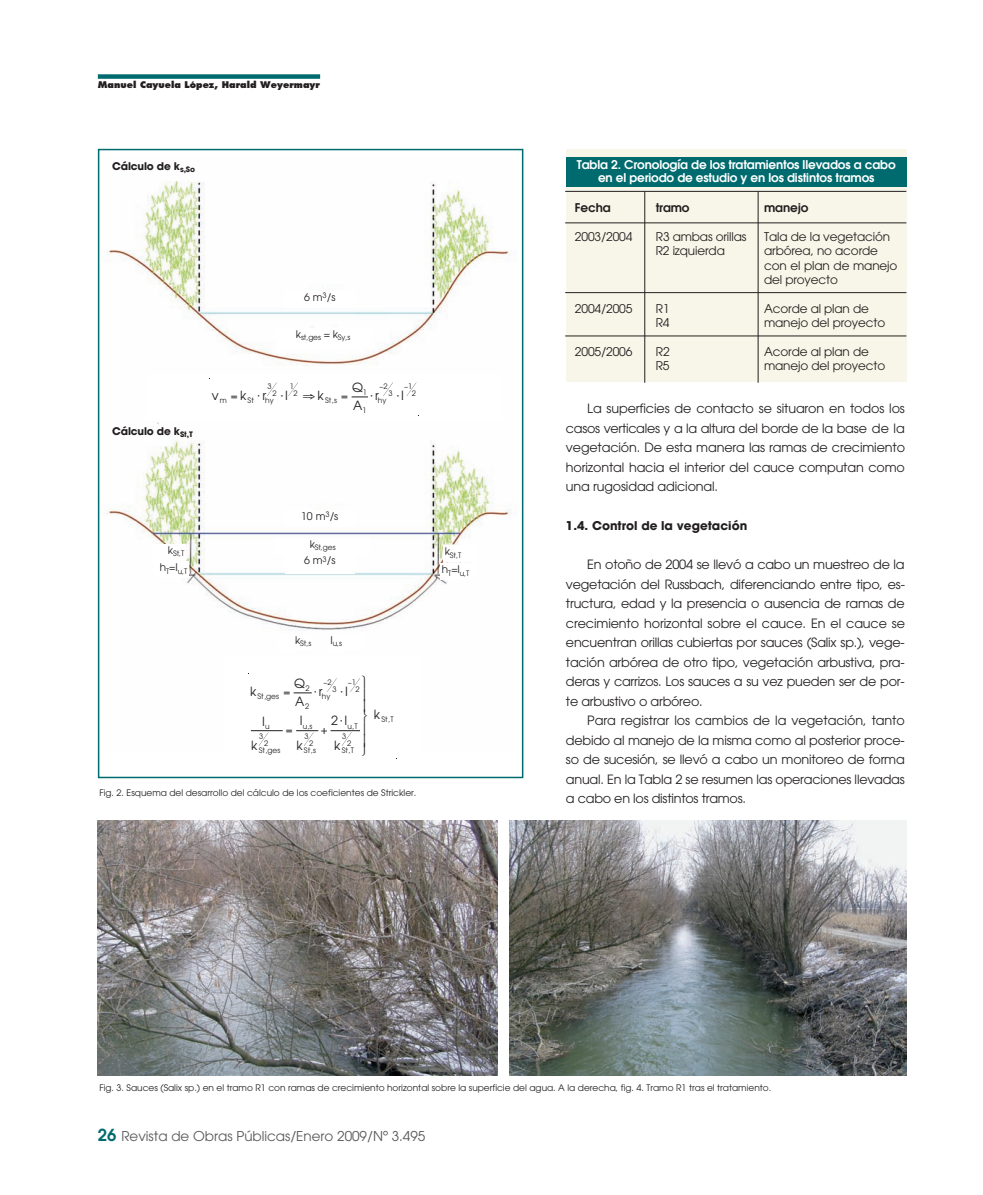
<style>
.page{position:relative;width:983px;height:1195px;background:#fff}
.page>*{position:absolute;margin:0;border:0;box-sizing:border-box;transform-origin:0 0}
.t1{font:13.5px "Avant Garde";color:#57585a}
.t2{font:12.75px/19.5px "Avant Garde";letter-spacing:-.015em;color:#231f20;text-align:justify}
.t3{font:12.6px/17.7px "Avant Garde";color:#231f20}
.t4{font:12px/14.4px "Avant Garde";letter-spacing:-.01em;color:#231f20}
.t5{font:600 12px/13.5px "Avant Garde";letter-spacing:-.01em;color:#fff;text-align:center}
.t6{font:700 12px "Avant Garde";color:#231f20}
.t7{font:600 12px "Avant Garde";letter-spacing:-.01em;color:#231f20}
.t8{font:700 10.5px "Avant Garde";letter-spacing:-.015em;color:#231f20}
.t9{font:10.5px "Avant Garde";color:#231f20}
.t10{font:9px "Avant Garde";color:#231f20}
.t11{font:800 9px "Futura";color:#231f20}
.t12{font:7.5px/6.8px "Avant Garde";color:#231f20;text-align:center}
.s1{font-weight:600;font-size:16.5px;color:#006b6e}
</style>
<div class="page">
<div style="left:98px;top:74px;width:222px;height:5px;background:#006b6e"></div>
<img style="left:107px;top:181px;width:409px;height:450px">
<div style="left:98px;top:149px;width:425px;height:629px;border:2px solid #006b6e"></div>
<div style="left:566px;top:149px;width:340px;height:233px;background:#f7f6e8"></div>
<img style="left:98px;top:821px;width:399px;height:255px">
<img style="left:509px;top:821px;width:397px;height:255px">
<div style="left:566px;top:157px;width:340px;height:30px;background:#006b6e"></div>
<hr style="left:565px;top:191px;width:341px;height:1px;background:#231f20">
<hr style="left:565px;top:222px;width:341px;height:1px;background:#231f20">
<hr style="left:565px;top:292px;width:341px;height:1px;background:#231f20">
<hr style="left:565px;top:336px;width:341px;height:1px;background:#231f20">
<hr style="left:644px;top:191px;width:1px;height:192px;background:#231f20">
<hr style="left:757px;top:191px;width:1px;height:192px;background:#231f20">
<div style="left:146px;top:374px;width:355px;height:46px;background:#fff"></div>
<svg style="left:267px;top:382px;width:10px;height:14px"></svg>
<svg style="left:288px;top:382px;width:10px;height:14px"></svg>
<svg style="left:383px;top:382px;width:10px;height:14px"></svg>
<svg style="left:406px;top:383px;width:10px;height:13px"></svg>
<svg style="left:258px;top:733px;width:10px;height:13px"></svg>
<hr style="left:251px;top:730px;width:31px;height:1px;background:#231f20">
<div style="left:285px;top:291px;width:69px;height:17px;background:#fff"></div>
<div style="left:285px;top:554px;width:69px;height:19px;background:#fff"></div>
<div style="left:285px;top:510px;width:69px;height:17px;background:#fff"></div>
<div style="left:276px;top:328px;width:94px;height:20px;background:#fff"></div>
<div style="left:275px;top:538px;width:94px;height:17px;background:#fff"></div>
<div style="left:152px;top:544px;width:34px;height:16px;background:#fff"></div>
<div style="left:155px;top:562px;width:34px;height:16px;background:#fff"></div>
<div style="left:440px;top:564px;width:34px;height:16px;background:#fff"></div>
<div style="left:443px;top:546px;width:34px;height:16px;background:#fff"></div>
<svg style="left:351px;top:396px;width:17px;height:2px"></svg>
<svg style="left:293px;top:678px;width:67px;height:68px"></svg>
<p class="t11" style="left:98px;top:81px;width:223px">Manuel Cayuela López, Harald Weyermayr</p>
<p class="t8" style="left:112px;top:162px;width:84px">Cálculo de k<sub>s,So</sub></p>
<p class="t8" style="left:112px;top:427px;width:82px">Cálculo de k<sub>St,T</sub></p>
<p class="t9" style="left:304px;top:293px;width:33px">6 m<sup>3</sup>/s</p>
<p class="t12" style="left:296px;top:335px;width:56px"><sup>k</sup>st,ges <sup>=</sup> <sup>k</sup>Sy,s</p>
<p class="t3" style="left:212px;top:388px;width:8px">v</p>
<p class="t3" style="left:240px;top:388px;width:8px">k</p>
<p class="t3" style="left:257px;top:388px;width:10px">⋅r</p>
<p class="t3" style="left:280px;top:388px;width:9px">⋅I</p>
<p class="t3" style="left:303px;top:388px;width:23px">⇒k</p>
<p class="t3" style="left:352px;top:380px;width:12px">Q<br>A</p>
<p class="t12" style="left:267px;top:384px;width:6px">3</p>
<p class="t12" style="left:379px;top:384px;width:10px">−2</p>
<p class="t12" style="left:404px;top:384px;width:10px">−1</p>
<p class="t12" style="left:272px;top:390px;width:6px">2</p>
<p class="t12" style="left:290px;top:384px;width:9px">1<br>2</p>
<p class="t12" style="left:363px;top:390px;width:6px">1</p>
<p class="t12" style="left:362px;top:408px;width:6px">1</p>
<p class="t12" style="left:388px;top:390px;width:6px">3</p>
<p class="t12" style="left:412px;top:390px;width:6px">2</p>
<p class="t3" style="left:370px;top:388px;width:10px">⋅r</p>
<p class="t3" style="left:396px;top:388px;width:9px">⋅I</p>
<p class="t12" style="left:220px;top:398px;width:9px">m</p>
<p class="t12" style="left:247px;top:398px;width:8px">St</p>
<p class="t12" style="left:265px;top:398px;width:10px">hy</p>
<p class="t12" style="left:325px;top:398px;width:14px">St s</p>
<p class="t12" style="left:378px;top:398px;width:10px">hy</p>
<p class="t12" style="left:332px;top:398px;width:4px">,</p>
<p class="t9" style="left:301px;top:512px;width:39px">10 m<sup>3</sup>/s</p>
<p class="t12" style="left:309px;top:545px;width:27px"><sup>k</sup>St,ges</p>
<p class="t12" style="left:168px;top:551px;width:18px"><sup>k</sup>St,T</p>
<p class="t12" style="left:444px;top:552px;width:18px"><sup>k</sup>St,T</p>
<p class="t9" style="left:304px;top:557px;width:33px">6 m<sup>3</sup>/s</p>
<p class="t12" style="left:160px;top:568px;width:29px"><sup>h</sup>T<sup>=I</sup>u,T</p>
<p class="t12" style="left:442px;top:570px;width:29px"><sup>h</sup>T<sup>=I</sup>u,T</p>
<p class="t12" style="left:295px;top:641px;width:18px"><sup>k</sup>St,s</p>
<p class="t12" style="left:330px;top:641px;width:13px"><sup>I</sup>u,s</p>
<p class="t3" style="left:250px;top:684px;width:8px">k</p>
<p class="t3" style="left:294px;top:676px;width:12px">Q<br>A</p>
<p class="t3" style="left:314px;top:684px;width:10px">⋅r</p>
<p class="t3" style="left:340px;top:684px;width:9px">⋅I</p>
<p class="t3" style="left:262px;top:714px;width:4px">I</p>
<p class="t3" style="left:251px;top:738px;width:8px">k</p>
<p class="t12" style="left:323px;top:680px;width:10px">−2</p>
<p class="t12" style="left:348px;top:680px;width:10px">−1</p>
<p class="t12" style="left:305px;top:686px;width:6px">2</p>
<p class="t12" style="left:305px;top:703px;width:6px">2</p>
<p class="t12" style="left:332px;top:686px;width:6px">3</p>
<p class="t12" style="left:355px;top:686px;width:6px">2</p>
<p class="t12" style="left:257px;top:694px;width:23px">St ges</p>
<p class="t12" style="left:322px;top:694px;width:10px">hy</p>
<p class="t12" style="left:265px;top:724px;width:6px">u</p>
<p class="t12" style="left:259px;top:748px;width:23px">St ges</p>
<p class="t12" style="left:264px;top:694px;width:4px">,</p>
<p class="t3" style="left:296px;top:710px;width:8px;line-height:24.6px">I k</p>
<p class="t3" style="left:331px;top:710px;width:18px;line-height:24.6px">2⋅I k</p>
<p class="t12" style="left:347px;top:723px;width:12px">u T</p>
<p class="t12" style="left:342px;top:748px;width:14px">St T</p>
<p class="t12" style="left:302px;top:723px;width:11px">u s</p>
<p class="t12" style="left:304px;top:748px;width:13px">St s</p>
<p class="t12" style="left:308px;top:723px;width:4px">,</p>
<p class="t12" style="left:352px;top:723px;width:4px">,</p>
<p class="t12" style="left:259px;top:734px;width:6px">3</p>
<p class="t12" style="left:304px;top:734px;width:6px">3</p>
<p class="t12" style="left:342px;top:734px;width:6px">3</p>
<p class="t12" style="left:264px;top:740px;width:6px">2</p>
<p class="t12" style="left:309px;top:740px;width:6px">2</p>
<p class="t12" style="left:347px;top:740px;width:6px">2</p>
<p class="t12" style="left:266px;top:748px;width:4px">,</p>
<p class="t12" style="left:311px;top:748px;width:4px">,</p>
<p class="t12" style="left:349px;top:748px;width:4px">,</p>
<p class="t3" style="left:374px;top:707px;width:8px">k</p>
<p class="t12" style="left:381px;top:717px;width:14px">St T</p>
<p class="t12" style="left:388px;top:717px;width:4px">,</p>
<p class="t10" style="left:99px;top:789px;width:318px">Fig. 2. Esquema del desarrollo del cálculo de los coeficientes de Strickler.</p>
<p class="t5" style="left:576px;top:159px;width:320px">Tabla 2. Cronología de los tratamientos llevados a cabo en el periodo de estudio y en los distintos tramos</p>
<p class="t7" style="left:575px;top:203px;width:37px">Fecha</p>
<p class="t7" style="left:655px;top:203px;width:35px">tramo</p>
<p class="t7" style="left:764px;top:203px;width:46px">manejo</p>
<p class="t4" style="left:575px;top:230px;width:59px">2003/2004</p>
<p class="t4" style="left:655px;top:230px;width:92px">R3 ambas orillas</p>
<p class="t4" style="left:764px;top:230px;width:127px">Tala de la vegetación</p>
<p class="t4" style="left:655px;top:245px;width:71px">R2 izquierda</p>
<p class="t4" style="left:764px;top:245px;width:135px">arbórea, no acorde con el plan de manejo del proyecto</p>
<p class="t4" style="left:575px;top:302px;width:59px">2004/2005</p>
<p class="t4" style="left:655px;top:302px;width:15px">R1</p>
<p class="t4" style="left:764px;top:302px;width:106px">Acorde al plan de</p>
<p class="t4" style="left:655px;top:317px;width:15px">R4</p>
<p class="t4" style="left:764px;top:317px;width:123px">manejo del proyecto</p>
<p class="t4" style="left:575px;top:345px;width:59px">2005/2006</p>
<p class="t4" style="left:655px;top:345px;width:15px">R2</p>
<p class="t4" style="left:764px;top:345px;width:106px">Acorde al plan de</p>
<p class="t4" style="left:655px;top:360px;width:15px">R5</p>
<p class="t4" style="left:764px;top:360px;width:123px">manejo del proyecto</p>
<p class="t2" style="left:566px;top:400px;width:340px;text-indent:21px">La superficies de contacto se situaron en todos los casos verticales y a la altura del borde de la base de la vegetación. De esta manera las ramas de crecimiento horizontal hacia el interior del cauce computan como una rugosidad adicional.</p>
<p class="t6" style="left:566px;top:521px;width:183px">1.4. Control de la vegetación</p>
<p class="t2" style="left:566px;top:556px;width:340px;text-indent:21px">En otoño de 2004 se llevó a cabo un muestreo de la vegetación del Russbach, diferenciando entre tipo, es&shy;tructura, edad y la presencia o ausencia de ramas de crecimiento horizontal sobre el cauce. En el cauce se encuentran orillas cubiertas por sauces (Salix sp.), vege&shy;tación arbórea de otro tipo, vegetación arbustiva, pra&shy;deras y carrizos. Los sauces a su vez pueden ser de por&shy;te arbustivo o arbóreo.</p>
<p class="t2" style="left:566px;top:712px;width:340px;text-indent:21px">Para registrar los cambios de la vegetación, tanto debido al manejo de la misma como al posterior proce&shy;so de sucesión, se llevó a cabo un monitoreo de forma anual. En la Tabla 2 se resumen las operaciones llevadas a cabo en los distintos tramos.</p>
<p class="t10" style="left:99px;top:1085px;width:673px">Fig. 3. Sauces (Salix sp.) en el tramo R1 con ramas de crecimiento horizontal sobre la superficie del agua. A la derecha, fig. 4. Tramo R1 tras el tratamiento.</p>
<p class="t1" style="left:98px;top:1130px;width:329px"><span class="s1">26</span> Revista de Obras Públicas/Enero 2009/Nº 3.495</p>
</div>
